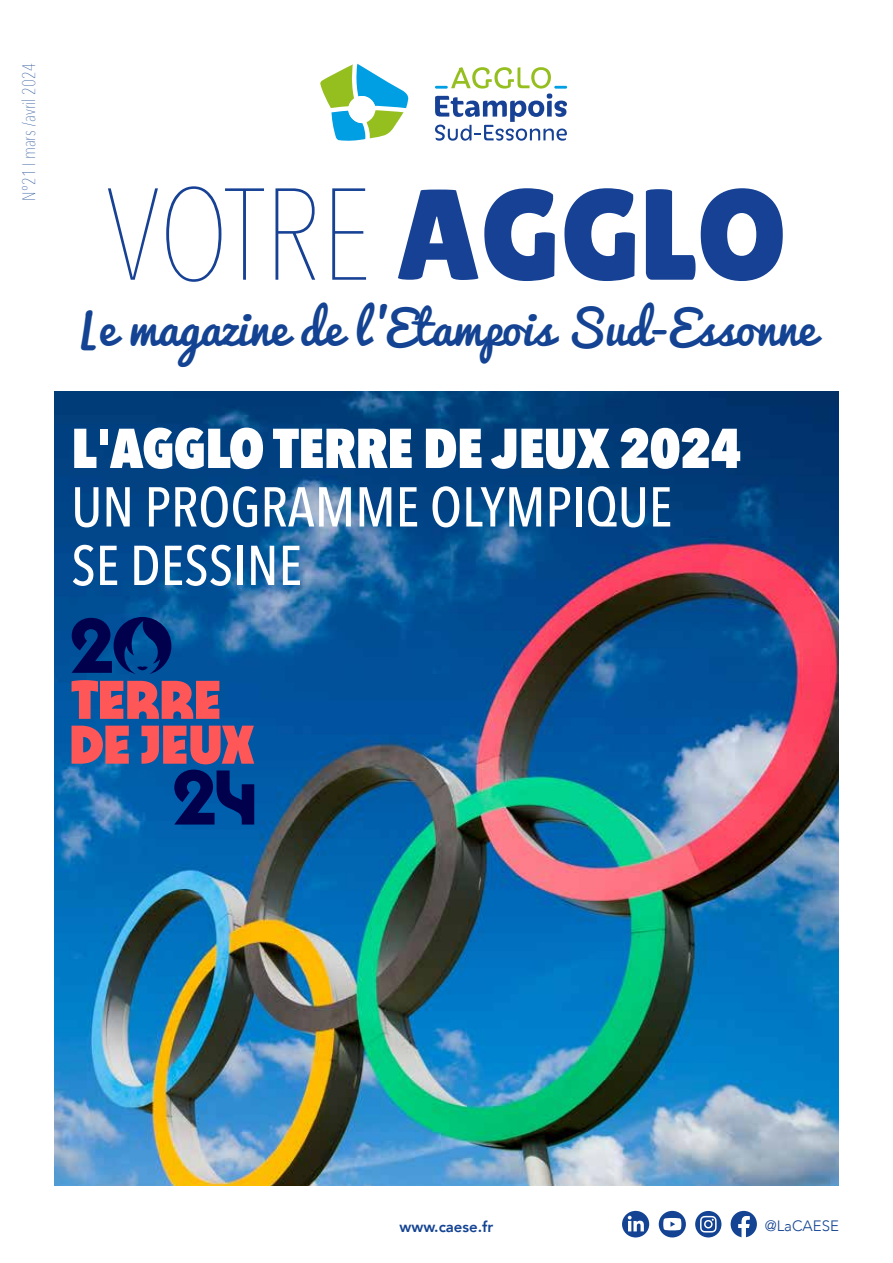
<style>
.page{position:relative;width:893px;height:1263px;background:#fff}
.page>*{position:absolute;margin:0;border:0;box-sizing:border-box;transform-origin:0 0}
.t1{font:200 129px "Avenir Next Condensed";letter-spacing:-.005em;color:#164194}
.t2{font:500 55.5px/58.5px "Avenir Next Condensed";color:#fff}
.t3{font:800 55.5px "Avenir Next Condensed";letter-spacing:-.01em;color:#fff}
.t4{font:46.5px "Pacifico";color:#134392}
.t5{font:22.5px "Pacifico";color:#134392}
.t6{font:200 18px "Avenir Next Condensed";color:#134392}
.t7{font:800 15px "Avenir";color:#134392}
.t8{font:300 15px "Avenir";color:#134392}
.s1{font-family:"Lilita One";font-weight:400}
</style>
<div class="page">
<svg style="left:320px;top:63px;width:89px;height:78px"></svg>
<svg style="left:435px;top:67px;width:132px;height:74px"></svg>
<img style="left:54px;top:391px;width:785px;height:794px">
<div style="left:695px;top:1211px;width:26px;height:26px;background:#134392;border-radius:50%"></div>
<svg style="left:700px;top:1216px;width:17px;height:16px"></svg>
<svg style="left:731px;top:1211px;width:26px;height:26px"></svg>
<div style="left:659px;top:1211px;width:27px;height:26px;background:#134392;border-radius:50%"></div>
<svg style="left:663px;top:1218px;width:18px;height:12px"></svg>
<div style="left:622px;top:1211px;width:27px;height:26px;background:#134392;border-radius:50%"></div>
<svg style="left:628px;top:1216px;width:16px;height:15px"></svg>
<svg style="left:72px;top:617px;width:99px;height:57px;background:#012973"></svg>
<svg style="left:72px;top:680px;width:147px;height:39px;background:#b7566b"></svg>
<svg style="left:72px;top:726px;width:57px;height:38px;background:#c65869"></svg>
<svg style="left:141px;top:726px;width:113px;height:98px;background:#46467d"></svg>
<p class="t6" style="left:18px;top:201px;width:139px;rotate:-90deg">N°21 I mars /avril 2024</p>
<h1 class="t1" style="left:106px;top:158px;width:682px">VOTRE <span class="s1">AGGLO</span></h1>
<p class="t4" style="left:77px;top:303px;width:740px">[e magazine de l 'Etampois Sud-Essonne</p>
<p class="t5" style="left:83px;top:299px;width:14px">•</p>
<p class="t3" style="left:71px;top:414px;width:672px">L'AGGLO TERRE DE JEUX 2024</p>
<p class="t2" style="left:71px;top:478px;width:603px">UN PROGRAMME OLYMPIQUE<br>SE DESSINE</p>
<p class="t7" style="left:400px;top:1215px;width:95px">www.caese.fr</p>
<p class="t8" style="left:765px;top:1217px;width:76px">@LaCAESE</p>
</div>
